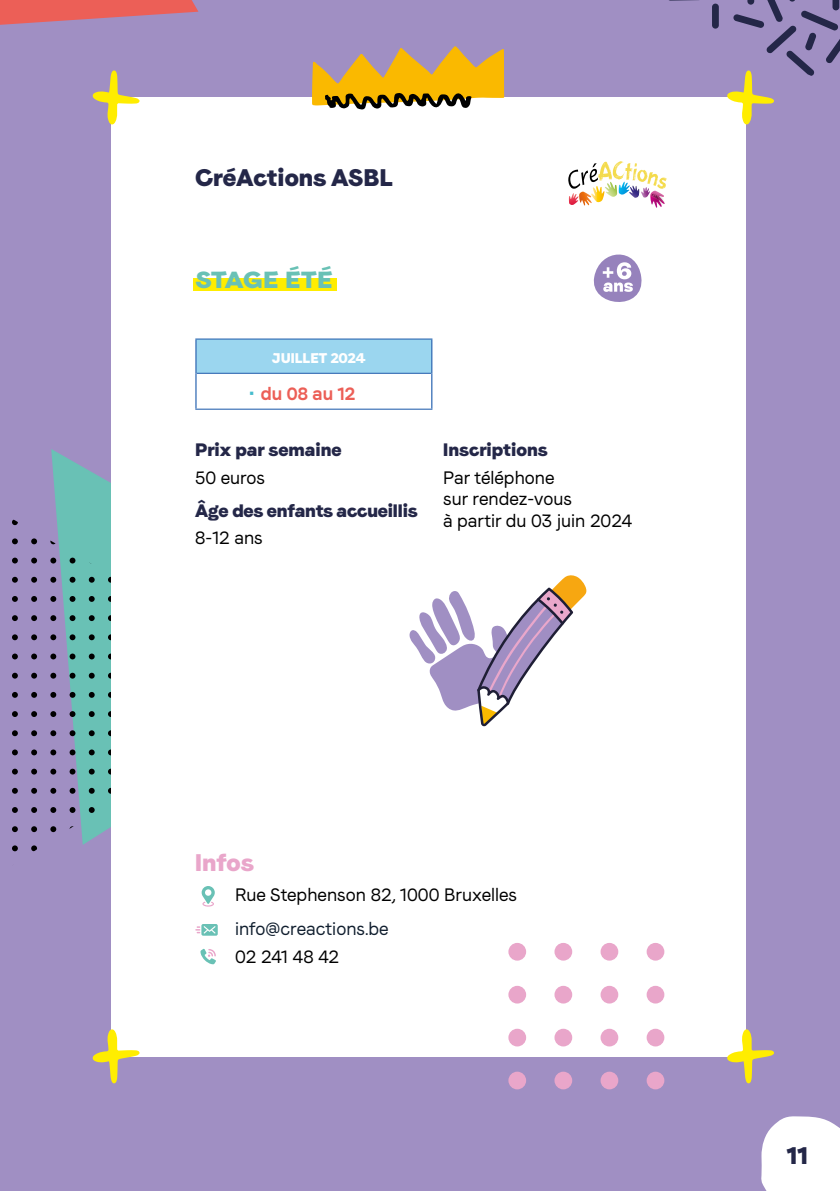
<style>
.page{position:relative;width:840px;height:1191px;background:#fff}
.page>*{position:absolute;margin:0;border:0;box-sizing:border-box;transform-origin:0 0}
.Titre_1{font:24px "Faro Display Lucky";color:#242748}
.Titre_2{font:24px "Faro Display Lucky";color:#e9a6ca}
.Titre_1-2{font:23.2px "Faro Display Lucky";letter-spacing:-.005em;color:#69c1b5;scale:1.11 1}
.texte_colonne{font:18px/21.6px "Faro Regular Lucky";color:#000}
.Titre_colonne{font:18px "Faro Display Lucky";color:#242748}
.Age_des_enfants_acceuillis{font:18px "Faro Display Lucky";letter-spacing:-.01em;color:#242748}
.mail__tel{font:18px "Faro Regular Lucky";color:#111f2f}
.t1{font:18px "Faro Bold Lucky";color:#ec5f57}
.mail__tel-2{font:18px "Faro Regular Lucky";color:#000}
.Tableau{font:14px "Faro Display Lucky";color:#fff}
.s1{color:#46bccd}
</style>
<div class="page">
<div style="left:0;top:0;width:839px;height:1191px;background:#a08fc3"></div>
<svg style="left:51px;top:449px;width:60px;height:396px;fill:#69c1b5"></svg>
<svg style="left:12px;top:519px;width:6px;height:6px"></svg>
<svg style="left:50px;top:538px;width:6px;height:6px"></svg>
<svg style="left:31px;top:538px;width:6px;height:6px"></svg>
<svg style="left:12px;top:538px;width:6px;height:6px"></svg>
<svg style="left:89px;top:558px;width:6px;height:5px"></svg>
<svg style="left:70px;top:557px;width:5px;height:6px"></svg>
<svg style="left:50px;top:557px;width:6px;height:6px"></svg>
<svg style="left:31px;top:557px;width:6px;height:6px"></svg>
<svg style="left:12px;top:557px;width:6px;height:6px"></svg>
<svg style="left:108px;top:577px;width:3px;height:5px"></svg>
<svg style="left:89px;top:577px;width:6px;height:5px"></svg>
<svg style="left:70px;top:577px;width:5px;height:5px"></svg>
<svg style="left:50px;top:577px;width:6px;height:5px"></svg>
<svg style="left:31px;top:577px;width:6px;height:5px"></svg>
<svg style="left:12px;top:577px;width:6px;height:5px"></svg>
<svg style="left:108px;top:596px;width:3px;height:6px"></svg>
<svg style="left:89px;top:596px;width:6px;height:6px"></svg>
<svg style="left:70px;top:596px;width:5px;height:6px"></svg>
<svg style="left:50px;top:596px;width:6px;height:6px"></svg>
<svg style="left:31px;top:596px;width:6px;height:6px"></svg>
<svg style="left:12px;top:596px;width:6px;height:6px"></svg>
<svg style="left:108px;top:615px;width:3px;height:6px"></svg>
<svg style="left:89px;top:615px;width:6px;height:6px"></svg>
<svg style="left:70px;top:615px;width:5px;height:6px"></svg>
<svg style="left:50px;top:615px;width:6px;height:6px"></svg>
<svg style="left:31px;top:615px;width:6px;height:6px"></svg>
<svg style="left:12px;top:615px;width:6px;height:6px"></svg>
<svg style="left:108px;top:634px;width:3px;height:6px"></svg>
<svg style="left:89px;top:634px;width:6px;height:6px"></svg>
<svg style="left:70px;top:634px;width:5px;height:6px"></svg>
<svg style="left:50px;top:634px;width:6px;height:6px"></svg>
<svg style="left:31px;top:634px;width:6px;height:6px"></svg>
<svg style="left:12px;top:634px;width:6px;height:6px"></svg>
<svg style="left:108px;top:653px;width:3px;height:6px"></svg>
<svg style="left:89px;top:653px;width:6px;height:6px"></svg>
<svg style="left:70px;top:653px;width:5px;height:6px"></svg>
<svg style="left:50px;top:653px;width:6px;height:6px"></svg>
<svg style="left:31px;top:653px;width:6px;height:6px"></svg>
<svg style="left:12px;top:653px;width:6px;height:6px"></svg>
<svg style="left:108px;top:673px;width:3px;height:5px"></svg>
<svg style="left:89px;top:673px;width:6px;height:5px"></svg>
<svg style="left:70px;top:673px;width:5px;height:5px"></svg>
<svg style="left:50px;top:673px;width:6px;height:5px"></svg>
<svg style="left:31px;top:673px;width:6px;height:5px"></svg>
<svg style="left:12px;top:673px;width:6px;height:5px"></svg>
<svg style="left:108px;top:692px;width:3px;height:6px"></svg>
<svg style="left:89px;top:692px;width:6px;height:6px"></svg>
<svg style="left:70px;top:692px;width:5px;height:6px"></svg>
<svg style="left:50px;top:692px;width:6px;height:6px"></svg>
<svg style="left:31px;top:692px;width:6px;height:6px"></svg>
<svg style="left:12px;top:692px;width:6px;height:6px"></svg>
<svg style="left:108px;top:711px;width:3px;height:6px"></svg>
<svg style="left:89px;top:711px;width:6px;height:6px"></svg>
<svg style="left:70px;top:711px;width:5px;height:6px"></svg>
<svg style="left:50px;top:711px;width:6px;height:6px"></svg>
<svg style="left:31px;top:711px;width:6px;height:6px"></svg>
<svg style="left:12px;top:711px;width:6px;height:6px"></svg>
<svg style="left:108px;top:730px;width:3px;height:6px"></svg>
<svg style="left:89px;top:730px;width:6px;height:6px"></svg>
<svg style="left:70px;top:730px;width:5px;height:6px"></svg>
<svg style="left:50px;top:730px;width:6px;height:6px"></svg>
<svg style="left:31px;top:730px;width:6px;height:6px"></svg>
<svg style="left:12px;top:730px;width:6px;height:6px"></svg>
<svg style="left:108px;top:749px;width:3px;height:6px"></svg>
<svg style="left:89px;top:749px;width:6px;height:6px"></svg>
<svg style="left:70px;top:749px;width:5px;height:6px"></svg>
<svg style="left:50px;top:749px;width:6px;height:6px"></svg>
<svg style="left:31px;top:749px;width:6px;height:6px"></svg>
<svg style="left:12px;top:749px;width:6px;height:6px"></svg>
<svg style="left:108px;top:768px;width:3px;height:6px"></svg>
<svg style="left:89px;top:768px;width:6px;height:6px"></svg>
<svg style="left:70px;top:768px;width:5px;height:6px"></svg>
<svg style="left:50px;top:768px;width:6px;height:6px"></svg>
<svg style="left:31px;top:768px;width:6px;height:6px"></svg>
<svg style="left:12px;top:768px;width:6px;height:6px"></svg>
<svg style="left:108px;top:788px;width:3px;height:5px"></svg>
<svg style="left:89px;top:788px;width:6px;height:5px"></svg>
<svg style="left:70px;top:788px;width:5px;height:5px"></svg>
<svg style="left:50px;top:788px;width:6px;height:5px"></svg>
<svg style="left:31px;top:788px;width:6px;height:5px"></svg>
<svg style="left:12px;top:788px;width:6px;height:5px"></svg>
<svg style="left:89px;top:807px;width:6px;height:6px"></svg>
<svg style="left:70px;top:807px;width:5px;height:6px"></svg>
<svg style="left:50px;top:807px;width:6px;height:6px"></svg>
<svg style="left:31px;top:807px;width:6px;height:6px"></svg>
<svg style="left:12px;top:807px;width:6px;height:6px"></svg>
<svg style="left:70px;top:826px;width:5px;height:6px"></svg>
<svg style="left:50px;top:826px;width:6px;height:6px"></svg>
<svg style="left:31px;top:826px;width:6px;height:6px"></svg>
<svg style="left:12px;top:826px;width:6px;height:6px"></svg>
<svg style="left:31px;top:845px;width:6px;height:6px"></svg>
<svg style="left:12px;top:845px;width:6px;height:6px"></svg>
<svg style="left:761px;top:1116px;width:78px;height:75px"></svg>
<div style="left:111px;top:97px;width:634px;height:959px;background:#fff"></div>
<svg style="left:726px;top:1029px;width:47px;height:54px"></svg>
<svg style="left:93px;top:1029px;width:46px;height:54px"></svg>
<svg style="left:93px;top:70px;width:46px;height:54px"></svg>
<svg style="left:312px;top:46px;width:192px;height:64px"></svg>
<svg style="left:669px;top:0;width:30px;height:1px"></svg>
<div style="left:711px;top:4px;width:7px;height:25px;background:#242748;border-radius:3px"></div>
<svg style="left:727px;top:0;width:112px;height:124px"></svg>
<svg style="left:0;top:0;width:198px;height:25px"></svg>
<div style="left:508px;top:943px;width:18px;height:17px;background:#e9a6ca;border-radius:50%"></div>
<div style="left:554px;top:943px;width:18px;height:17px;background:#e9a6ca;border-radius:50%"></div>
<div style="left:600px;top:943px;width:18px;height:17px;background:#e9a6ca;border-radius:50%"></div>
<div style="left:646px;top:943px;width:18px;height:17px;background:#e9a6ca;border-radius:50%"></div>
<div style="left:508px;top:985px;width:18px;height:18px;background:#e9a6ca;border-radius:50%"></div>
<div style="left:554px;top:985px;width:18px;height:18px;background:#e9a6ca;border-radius:50%"></div>
<div style="left:600px;top:985px;width:18px;height:18px;background:#e9a6ca;border-radius:50%"></div>
<div style="left:646px;top:985px;width:18px;height:18px;background:#e9a6ca;border-radius:50%"></div>
<div style="left:508px;top:1028px;width:18px;height:18px;background:#e9a6ca;border-radius:50%"></div>
<div style="left:554px;top:1028px;width:18px;height:18px;background:#e9a6ca;border-radius:50%"></div>
<div style="left:600px;top:1028px;width:18px;height:18px;background:#e9a6ca;border-radius:50%"></div>
<div style="left:646px;top:1028px;width:18px;height:18px;background:#e9a6ca;border-radius:50%"></div>
<div style="left:508px;top:1071px;width:18px;height:18px;background:#e9a6ca;border-radius:50%"></div>
<div style="left:554px;top:1071px;width:18px;height:18px;background:#e9a6ca;border-radius:50%"></div>
<div style="left:600px;top:1071px;width:18px;height:18px;background:#e9a6ca;border-radius:50%"></div>
<div style="left:646px;top:1071px;width:18px;height:18px;background:#e9a6ca;border-radius:50%"></div>
<div style="left:193px;top:278px;width:143px;height:13px;background:#ffed00"></div>
<div style="left:196px;top:339px;width:235px;height:34px;background:#9bd6ef"></div>
<hr style="left:431px;top:340px;width:1px;height:33px;background:#376eb5">
<hr style="left:195px;top:373px;width:1px;height:35px;background:#376eb5">
<hr style="left:431px;top:373px;width:1px;height:35px;background:#376eb5">
<hr style="left:195px;top:408px;width:237px;height:2px;background:#376eb5">
<hr style="left:195px;top:338px;width:237px;height:2px;background:#376eb5">
<hr style="left:196px;top:373px;width:235px;height:1px;background:#376eb5">
<hr style="left:195px;top:340px;width:1px;height:33px;background:#376eb5">
<svg style="left:593px;top:254px;width:49px;height:48px"></svg>
<svg style="left:200px;top:948px;width:16px;height:16px"></svg>
<svg style="left:201px;top:886px;width:14px;height:20px"></svg>
<svg style="left:195px;top:924px;width:23px;height:11px"></svg>
<img style="left:568px;top:161px;width:98px;height:47px">
<svg style="left:409px;top:575px;width:177px;height:151px"></svg>
<p class="Titre_1" style="left:195px;top:160px;width:199px">CréActions ASBL</p>
<p class="Titre_1-2" style="left:195px;top:263px;width:125px">STAGE ÉTÉ</p>
<p class="Tableau" style="left:272px;top:348px;width:95px">JUILLET 2024</p>
<p class="t1" style="left:249px;top:380px;width:107px"><span class="s1">•</span> du 08 au 12</p>
<p class="Titre_colonne" style="left:195px;top:437px;width:148px">Prix par semaine</p>
<p class="texte_colonne" style="left:195px;top:465px;width:71px">50 euros</p>
<p class="Age_des_enfants_acceuillis" style="left:195px;top:497px;width:224px">Âge des enfants accueillis</p>
<p class="texte_colonne" style="left:195px;top:526px;width:69px">8-12 ans</p>
<p class="Titre_colonne" style="left:443px;top:437px;width:106px">Inscriptions</p>
<p class="texte_colonne" style="left:443px;top:465px;width:190px">Par téléphone<br>sur rendez-vous<br>à partir du 03 juin 2024</p>
<p class="Titre_2" style="left:195px;top:845px;width:60px">Infos</p>
<p class="texte_colonne" style="left:235px;top:883px;width:283px">Rue Stephenson 82, 1000 Bruxelles</p>
<p class="mail__tel" style="left:235px;top:915px;width:155px">info@creactions.be</p>
<p class="mail__tel-2" style="left:235px;top:943px;width:105px">02 241 48 42</p>
<h1 class="Titre_1" style="left:786px;top:1137px;width:23px">11</h1>
</div>
